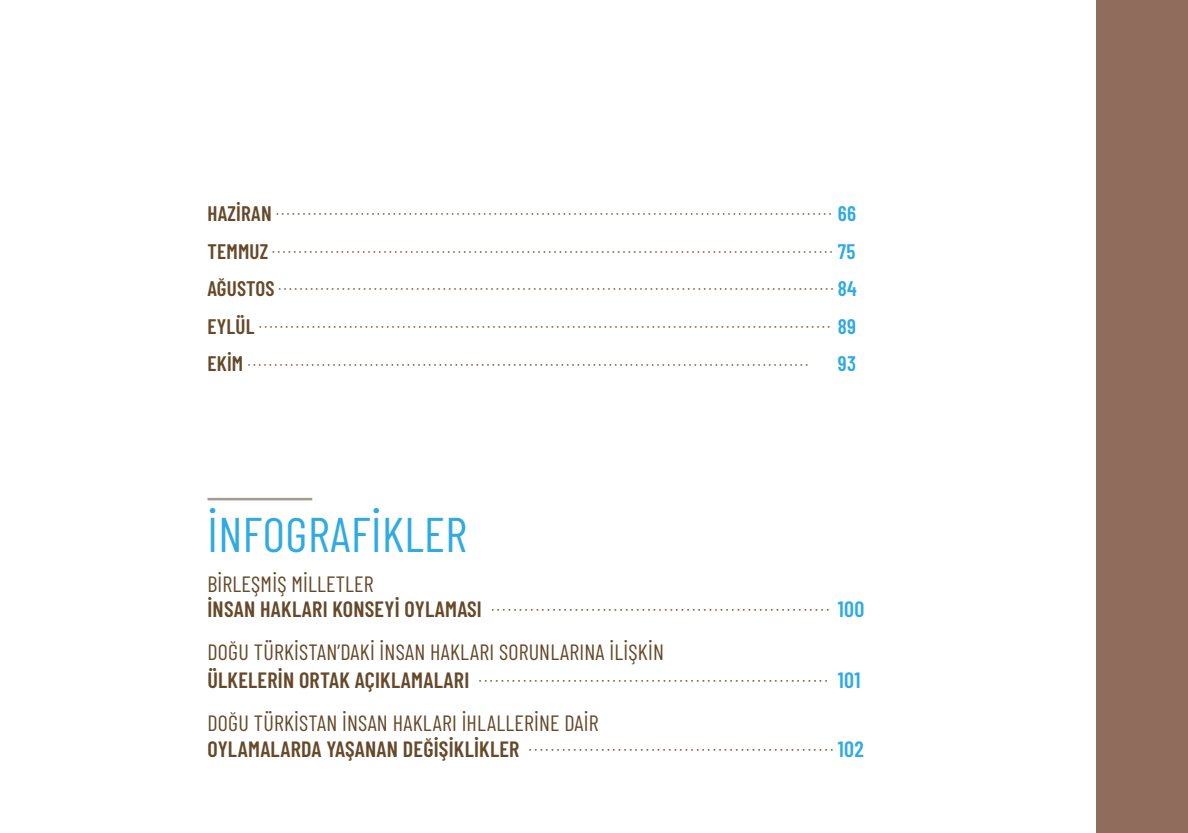
<style>
.page{position:relative;width:1188px;height:833px;background:#fff}
.page>*{position:absolute;margin:0;border:0;box-sizing:border-box;transform-origin:0 0}
.t1{font:48.5px "Barlow Condensed";letter-spacing:.01em;color:#2faae2}
.t2{font:22.12px "Barlow Condensed";letter-spacing:.01em;color:#654929}
.t3{font:600 21px "Barlow Condensed";color:#2faae2}
.t4{font:300 15.88px "Barlow Condensed";color:#654929}
.t5{font:300 15.12px "Barlow Condensed";color:#654929}
.s1{font-weight:600;font-size:21px}
.s2{font-weight:600;font-size:21px;color:#2faae2}
.s3{font-weight:600;font-size:22.12px}
.s4{font-weight:600;font-size:22.12px;color:#2faae2}
</style>
<div class="page">
<div style="left:1095px;top:0;width:92px;height:833px;background:#8f6c5b"></div>
<hr style="left:207px;top:498px;width:105px;height:2px;background:#a8998f">
<p class="t5" style="left:207px;top:199px;width:650px"><span class="s1">HAZIRAN</span> ......................................................................................................... <span class="s2">66</span></p>
<p class="t5" style="left:207px;top:237px;width:649px"><span class="s1">TEMMUZ</span>.......................................................................................................... <span class="s2">75</span></p>
<p class="t5" style="left:207px;top:274px;width:650px"><span class="s1">AĞUSTOS</span>......................................................................................................... <span class="s2">84</span></p>
<p class="t5" style="left:207px;top:312px;width:650px"><span class="s1">EYLÜL</span> ............................................................................................................ <span class="s2">89</span></p>
<p class="t5" style="left:207px;top:349px;width:602px"><span class="s1">EKIM</span> ..........................................................................................................</p>
<h3 class="t3" style="left:837px;top:349px;width:20px">93</h3>
<h1 class="t1" style="left:207px;top:500px;width:261px">İNFOGRAFIKLER</h1>
<h2 class="t2" style="left:207px;top:568px;width:167px">BIRLEŞMIŞ MILLETLER</h2>
<p class="t4" style="left:207px;top:594px;width:658px"><span class="s3">INSAN HAKLARI KONSEYI OYLAMASI</span> ............................................................. <span class="s4">100</span></p>
<h2 class="t2" style="left:207px;top:636px;width:458px">DOĞU TÜRKISTAN’DAKI İNSAN HAKLARI SORUNLARINA İLIŞKIN</h2>
<p class="t4" style="left:207px;top:664px;width:654px"><span class="s3">ÜLKELERIN ORTAK AÇIKLAMALARI</span> ............................................................... <span class="s4">101</span></p>
<h2 class="t2" style="left:207px;top:707px;width:392px">DOĞU TÜRKISTAN İNSAN HAKLARI İHLALLERINE DAIR</h2>
<p class="t4" style="left:207px;top:733px;width:657px"><span class="s3">OYLAMALARDA YAŞANAN DEĞIŞIKLIKLER</span> ....................................................... <span class="s4">102</span></p>
</div>
